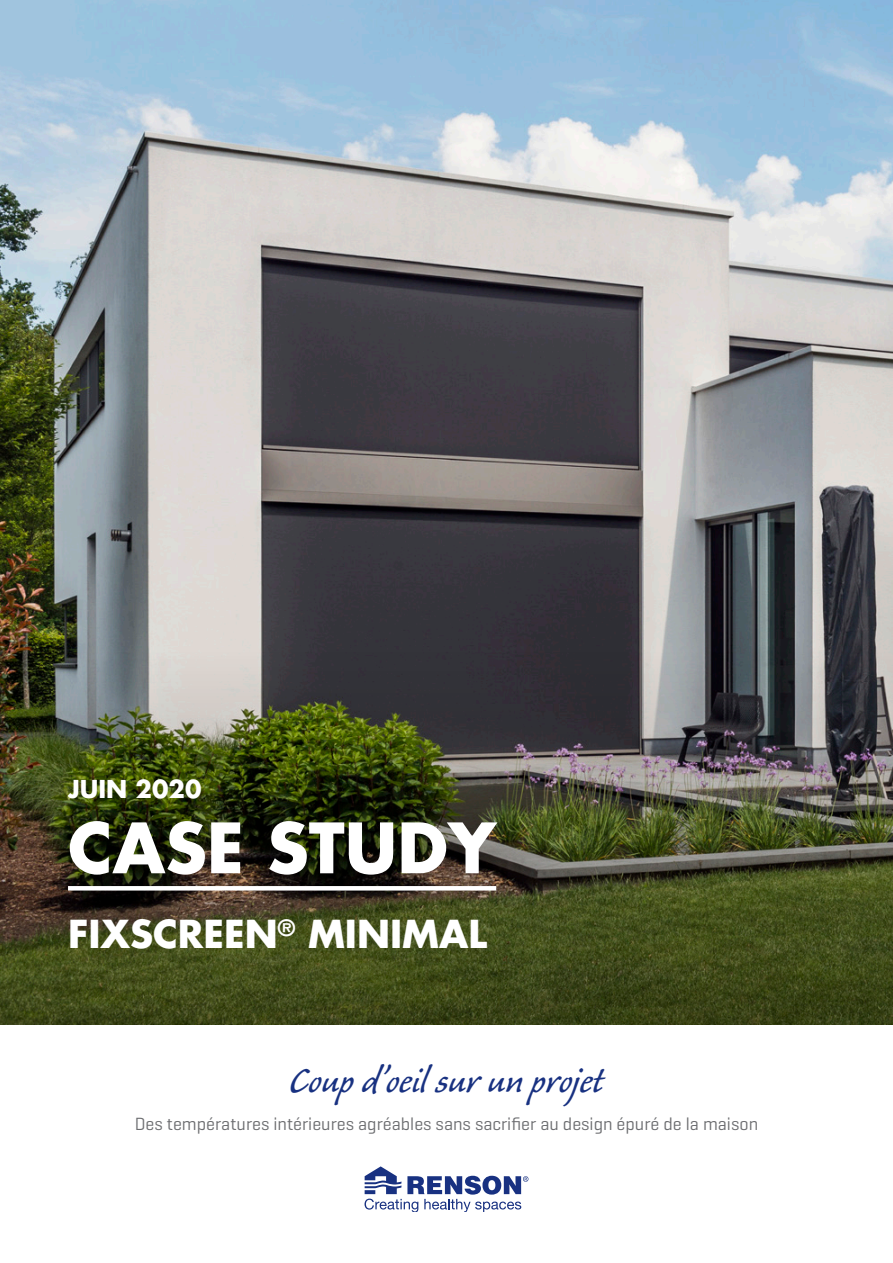
<style>
.page{position:relative;width:893px;height:1263px;background:#fff}
.page>*{position:absolute;margin:0;border:0;box-sizing:border-box;transform-origin:0 0}
.Hoofdtitel{font:700 67.5px "Futura Std";color:#fff}
.Titel_blauw_light{font:45px "Caliban Std";color:#183181}
.Hoofdtitel-2{font:700 37.5px "Futura Std";color:#fff}
.Hoofdtitel-3{font:700 24px "Futura Std";color:#fff}
.Hoofdtitel-4{font:18px "Geogrotesque";color:#6c6d70}
</style>
<div class="page">
<img style="left:0;top:0;width:893px;height:650px">
<img style="left:0;top:650px;width:893px;height:375px">
<svg style="left:365px;top:1166px;width:163px;height:46px"></svg>
<svg style="left:68px;top:886px;width:428px;height:4px"></svg>
<p class="Hoofdtitel-3" style="left:68px;top:773px;width:135px">JUIN 2020</p>
<p class="Hoofdtitel" style="left:68px;top:803px;width:430px">CASE STUDY</p>
<p class="Hoofdtitel-2" style="left:68px;top:909px;width:420px">FIXSCREEN<sup>®</sup> MINIMAL</p>
<p class="Titel_blauw_light" style="left:289px;top:1058px;width:315px">Coup d’oeil sur un projet</p>
<p class="Hoofdtitel-4" style="left:135px;top:1113px;width:625px">Des températures intérieures agréables sans sacrifier au design épuré de la maison</p>
</div>
